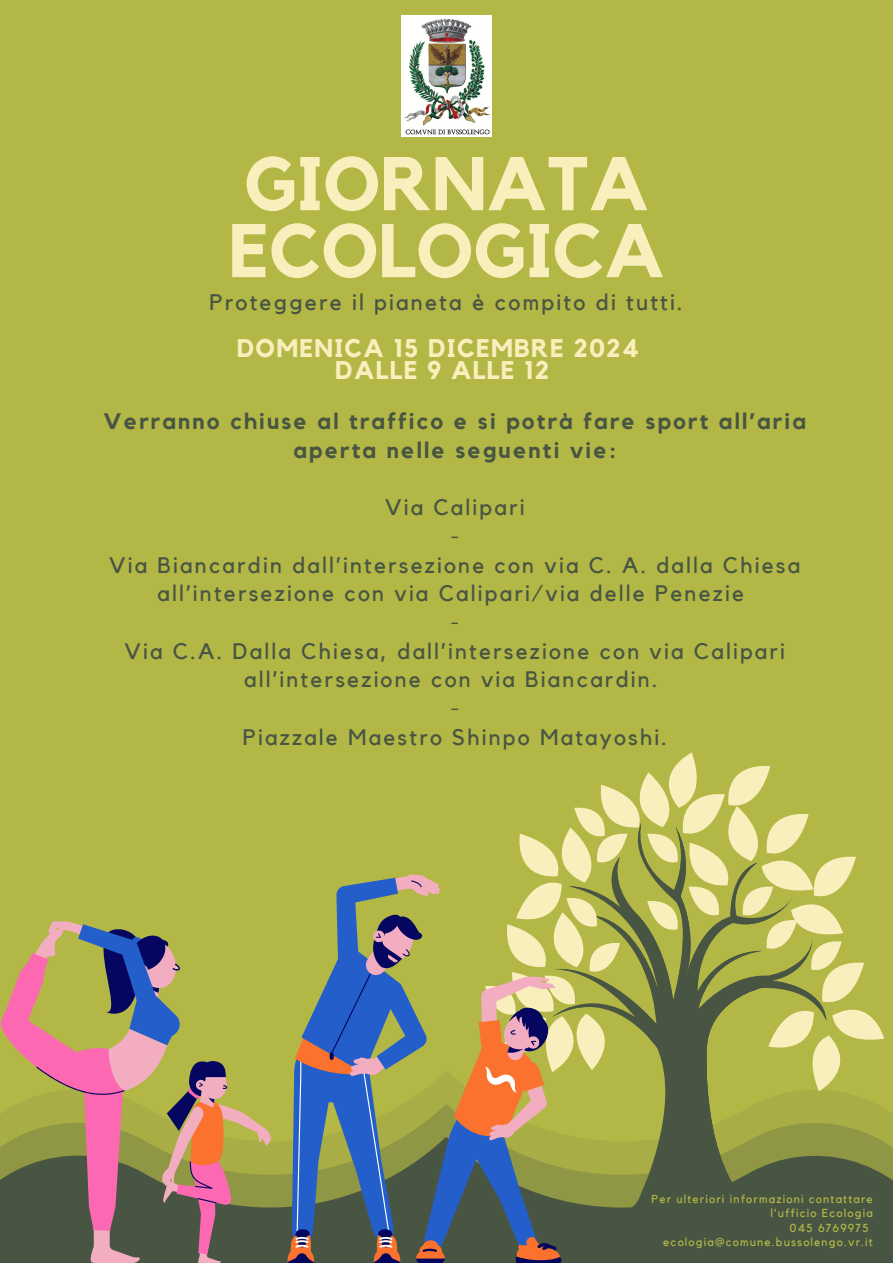
<style>
.page{position:relative;width:893px;height:1263px;background:#b3b746}
.page>*{position:absolute;margin:0;border:0;box-sizing:border-box;transform-origin:0 0}
.t1{font:700 75px/66.9px "Kollektif";color:#f8efbc}
.t2{font:700 25.5px/22.5px "Kollektif";letter-spacing:.05em;color:#f8efbc;text-align:center}
.t3{font:22.5px "Kollektif";letter-spacing:.1em;color:#485543}
.t4{font:22.42px/28.7px "Kollektif";letter-spacing:.1em;color:#485543;text-align:center}
.t5{font:700 22.42px/28.7px "Kollektif";letter-spacing:.1em;color:#485543;text-align:center}
.t6{font:11.62px/14.6px "Kollektif";letter-spacing:.1em;color:#b3b746;text-align:right}
</style>
<div class="page">
<svg style="left:271px;top:1137px;width:622px;height:126px;fill:#485543"></svg>
<img style="left:402px;top:16px;width:89px;height:121px">
<svg style="left:287px;top:752px;width:597px;height:511px"></svg>
<svg style="left:0;top:921px;width:271px;height:342px"></svg>
<p class="t1" style="left:229px;top:154px;width:437px">GIORNATA<br>ECOLOGICA</p>
<h1 class="t3" style="left:209px;top:291px;width:474px">Proteggere il pianeta è compito di tutti.</h1>
<h4 class="t2" style="left:237px;top:337px;width:404px">DOMENICA 15 DICEMBRE 2024<br>DALLE 9 ALLE 12</h4>
<h2 class="t5" style="left:104px;top:408px;width:704px">Verranno chiuse al traffico e si potrà fare sport all’aria aperta nelle seguenti vie:</h2>
<h3 class="t4" style="left:109px;top:494px;width:692px">Via Calipari<br>-<br>Via Biancardin dall’intersezione con via C. A. dalla Chiesa all’intersezione con via Calipari/via delle Penezie<br>-<br>Via C.A. Dalla Chiesa, dall’intersezione con via Calipari all’intersezione con via Biancardin.<br>-<br>Piazzale Maestro Shinpo Matayoshi.</h3>
<h4 class="t6" style="left:651px;top:1191px;width:223px">Per ulteriori informazioni contattare l’ufficio Ecologia</h4>
<p class="t6" style="left:790px;top:1221px;width:80px">045 6769975</p>
<p class="t6" style="left:663px;top:1235px;width:211px">ecologia@comune.bussolengo.vr.it</p>
</div>
